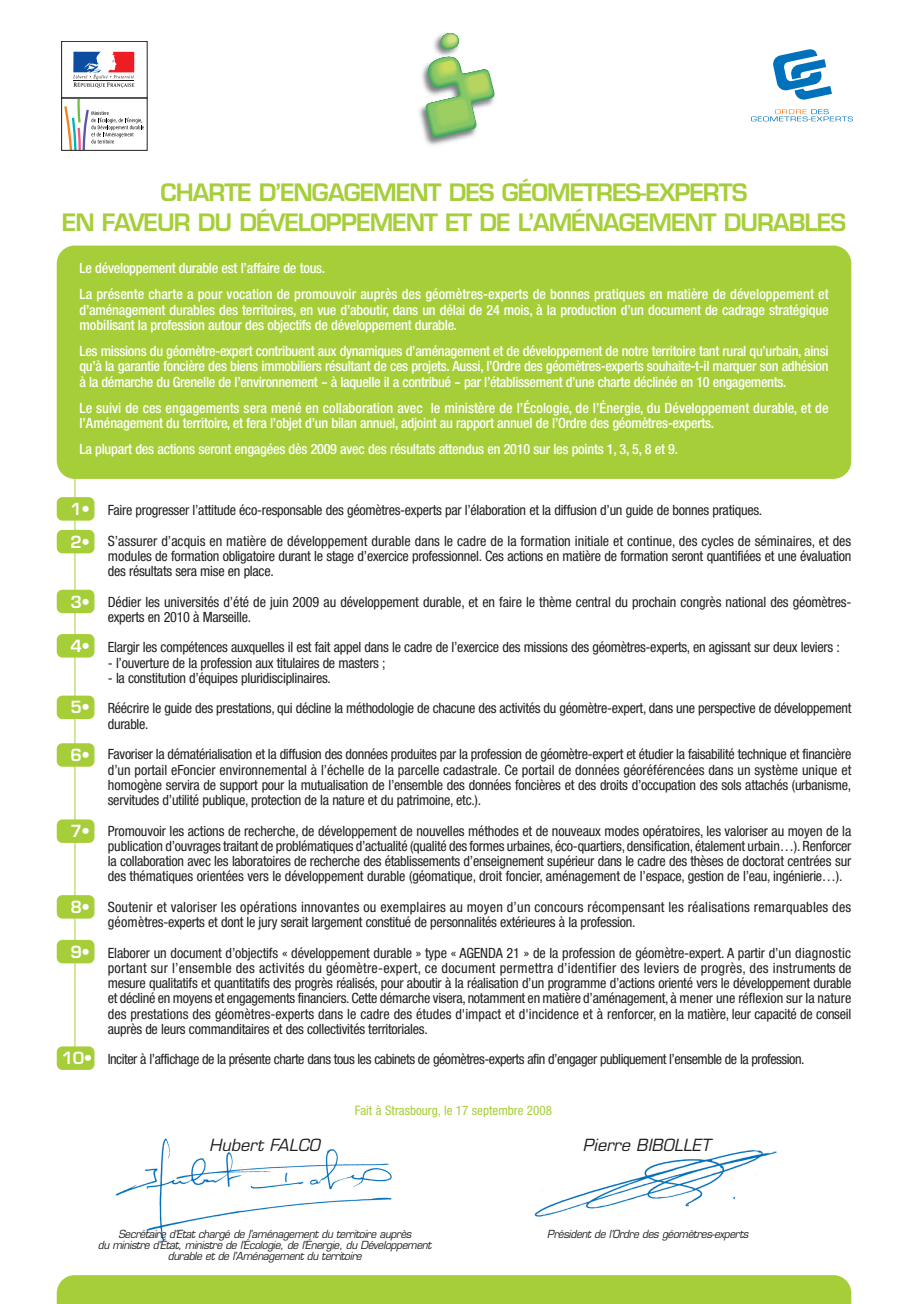
<style>
.page{position:relative;width:908px;height:1304px;background:#fff}
.page>*{position:absolute;margin:0;border:0;box-sizing:border-box;transform-origin:0 0}
.t1{font:600 23.4px/29.4px "Eurostile";letter-spacing:-.04em;color:#a6ce39;text-align:center}
.t2{font:italic 16.3px "Eurostile";color:#231f20}
.t3{font:600 16.3px/32.7px "Eurostile";color:#fff}
.t4{font:condensed 14.2px/15.3px "Helvetica Neue";letter-spacing:-.02em;color:#231f20}
.t5{font:500 condensed 14.2px/15.3px "Helvetica Neue";letter-spacing:-.02em;color:#fff}
.t6{font:500 condensed 14.2px/26.2px "Helvetica Neue";color:#fff}
.t7{font:condensed 14.2px/15.3px "Helvetica Neue";letter-spacing:.015em;color:#231f20}
.t8{font:condensed 13.1px "Helvetica Neue";color:#a6ce39}
.t9{font:italic 10.9px/10.9px "Eurostile";letter-spacing:-.035em;color:#231f20;text-align:center;scale:.95 1}
.s1{font-weight:400;font-stretch:expanded}
</style>
<div class="page">
<img style="left:534px;top:1150px;width:243px;height:71px">
<img style="left:115px;top:1138px;width:277px;height:103px">
<div style="left:57px;top:246px;width:793px;height:233px;background:#a6ce39;border-radius:18px"></div>
<hr style="left:74px;top:473px;width:1px;height:591px;background:#a6ce39">
<div style="left:57px;top:497px;width:37px;height:24px;background:#a6ce39;border-radius:6px"></div>
<div style="left:57px;top:530px;width:37px;height:23px;background:#a6ce39;border-radius:6px"></div>
<div style="left:57px;top:590px;width:37px;height:23px;background:#a6ce39;border-radius:6px"></div>
<div style="left:57px;top:634px;width:37px;height:24px;background:#a6ce39;border-radius:6px"></div>
<div style="left:57px;top:696px;width:37px;height:23px;background:#a6ce39;border-radius:6px"></div>
<div style="left:57px;top:743px;width:37px;height:24px;background:#a6ce39;border-radius:6px"></div>
<div style="left:57px;top:819px;width:37px;height:24px;background:#a6ce39;border-radius:6px"></div>
<div style="left:57px;top:895px;width:37px;height:24px;background:#a6ce39;border-radius:6px"></div>
<div style="left:57px;top:940px;width:37px;height:23px;background:#a6ce39;border-radius:6px"></div>
<div style="left:57px;top:1046px;width:37px;height:24px;background:#a6ce39;border-radius:6px"></div>
<div style="left:57px;top:1275px;width:793px;height:29px;background:#a6ce39"></div>
<img style="left:419px;top:66px;width:76px;height:79px">
<svg style="left:425px;top:33px;width:69px;height:105px"></svg>
<div style="left:61px;top:41px;width:86px;height:57px;border:1px solid #231f20"></div>
<svg style="left:73px;top:52px;width:61px;height:36px"></svg>
<svg style="left:64px;top:100px;width:80px;height:49px"></svg>
<div style="left:61px;top:98px;width:86px;height:53px;border:1px solid #231f20"></div>
<svg style="left:773px;top:49px;width:58px;height:51px"></svg>
<svg style="left:751px;top:109px;width:101px;height:12px"></svg>
<h1 class="t1" style="left:62px;top:181px;width:785px">CHARTE D’ENGAGEMENT DES GÉOMETRES-EXPERTS<br>EN FAVEUR DU DÉVELOPPEMENT ET DE L’AMÉNAGEMENT DURABLES</h1>
<p class="t6" style="left:79px;top:256px;width:750px">Le développement durable est l’affaire de tous.<br>La présente charte a pour vocation de promouvoir auprès des géomètres-experts de bonnes pratiques en matière de développement et</p>
<p class="t5" style="left:79px;top:303px;width:750px">d’aménagement durables des territoires, en vue d’aboutir, dans un délai de 24 mois, à la production d’un document de cadrage stratégique mobilisant la profession autour des objectifs de développement durable.</p>
<p class="t5" style="left:79px;top:345px;width:750px;text-align:justify">Les missions du géomètre-expert contribuent aux dynamiques d’aménagement et de développement de notre territoire tant rural qu’urbain, ainsi qu’à la garantie foncière des biens immobiliers résultant de ces projets. Aussi, l’Ordre des géomètres-experts souhaite-t-il marquer son adhésion à la démarche du Grenelle de l’environnement <span class="s1">-</span> à laquelle il a contribué <span class="s1">-</span> par l’établissement d’une charte déclinée en 10 engagements.</p>
<p class="t6" style="left:79px;top:401px;width:750px;line-height:15.3px">Le suivi de ces engagements sera mené en collaboration avec le ministère de l’Écologie, de l’Énergie, du Développement durable, et de l’Aménagement du territoire, et fera l’objet d’un bilan annuel, adjoint au rapport annuel de l’Ordre des géomètres-experts.</p>
<p class="t5" style="left:79px;top:443px;width:600px">La plupart des actions seront engagées dès 2009 avec des résultats attendus en 2010 sur les points 1, 3, 5, 8 et 9.</p>
<p class="t3" style="left:70px;top:494px;width:21px">1•<br>2•</p>
<p class="t3" style="left:70px;top:587px;width:21px">3•</p>
<p class="t3" style="left:70px;top:631px;width:21px">4•</p>
<p class="t3" style="left:70px;top:693px;width:21px">5•</p>
<p class="t3" style="left:70px;top:740px;width:21px">6•</p>
<p class="t3" style="left:70px;top:817px;width:21px">7•</p>
<p class="t3" style="left:70px;top:892px;width:21px">8•</p>
<p class="t3" style="left:70px;top:937px;width:21px">9•</p>
<p class="t3" style="left:62px;top:1044px;width:32px">10•</p>
<p class="t4" style="left:108px;top:496px;width:744px;line-height:30.5px">Faire progresser l’attitude éco-responsable des géomètres-experts par l’élaboration et la diffusion d’un guide de bonnes pratiques.<br>S’assurer d’acquis en matière de développement durable dans le cadre de la formation initiale et continue, des cycles de séminaires, et des</p>
<p class="t4" style="left:108px;top:549px;width:744px">modules de formation obligatoire durant le stage d’exercice professionnel. Ces actions en matière de formation seront quantifiées et une évaluation des résultats sera mise en place.</p>
<p class="t4" style="left:108px;top:595px;width:744px">Dédier les universités d’été de juin 2009 au développement durable, et en faire le thème central du prochain congrès national des géomètres&shy;experts en 2010 à Marseille.</p>
<p class="t4" style="left:108px;top:641px;width:733px">Elargir les compétences auxquelles il est fait appel dans le cadre de l’exercice des missions des géomètres-experts, en agissant sur deux leviers :</p>
<p class="t4" style="left:108px;top:656px;width:279px">- l’ouverture de la profession aux titulaires de masters ;</p>
<p class="t4" style="left:108px;top:664px;width:744px;line-height:30.5px">- la constitution d’équipes pluridisciplinaires.<br>Réécrire le guide des prestations, qui décline la méthodologie de chacune des activités du géomètre-expert, dans une perspective de développement</p>
<p class="t4" style="left:108px;top:710px;width:744px;line-height:30.5px">durable.<br>Favoriser la dématérialisation et la diffusion des données produites par la profession de géomètre-expert et étudier la faisabilité technique et financière</p>
<p class="t4" style="left:108px;top:763px;width:744px;text-align:justify">d’un portail eFoncier environnemental à l’échelle de la parcelle cadastrale. Ce portail de données géoréférencées dans un système unique et homogène servira de support pour la mutualisation de l’ensemble des données foncières et des droits d’occupation des sols attachés (urbanisme, servitudes d’utilité publique, protection de la nature et du patrimoine, etc.).</p>
<p class="t4" style="left:108px;top:824px;width:744px;text-align:justify">Promouvoir les actions de recherche, de développement de nouvelles méthodes et de nouveaux modes opératoires, les valoriser au moyen de la publication d’ouvrages traitant de problématiques d’actualité (qualité des formes urbaines, éco-quartiers, densification, étalement urbain…). Renforcer la collaboration avec les laboratoires de recherche des établissements d’enseignement supérieur dans le cadre des thèses de doctorat centrées sur des thématiques orientées vers le développement durable (géomatique, droit foncier, aménagement de l’espace, gestion de l’eau, ingénierie…).</p>
<p class="t7" style="left:108px;top:900px;width:744px">Soutenir et valoriser les opérations innovantes ou exemplaires au moyen d’un concours récompensant les réalisations remarquables des géomètres-experts et dont le jury serait largement constitué de personnalités extérieures à la profession.</p>
<p class="t4" style="left:108px;top:946px;width:744px;text-align:justify">Elaborer un document d’objectifs « développement durable » type « AGENDA 21 » de la profession de géomètre-expert. A partir d’un diagnostic portant sur l’ensemble des activités du géomètre-expert, ce document permettra d’identifier des leviers de progrès, des instruments de mesure qualitatifs et quantitatifs des progrès réalisés, pour aboutir à la réalisation d’un programme d’actions orienté vers le développement durable et décliné en moyens et engagements financiers. Cette démarche visera, notamment en matière d’aménagement, à mener une réflexion sur la nature des prestations des géomètres-experts dans le cadre des études d'impact et d'incidence et à renforcer, en la matière, leur capacité de conseil auprès de leurs commanditaires et des collectivités territoriales.</p>
<p class="t4" style="left:108px;top:1053px;width:697px">Inciter à l’affichage de la présente charte dans tous les cabinets de géomètres-experts afin d’engager publiquement l’ensemble de la profession.</p>
<p class="t2" style="left:209px;top:1139px;width:115px">Hubert FALCO</p>
<p class="t8" style="left:355px;top:1106px;width:198px">Fait à Strasbourg, le 17 septembre 2008</p>
<p class="t2" style="left:582px;top:1139px;width:129px">Pierre BIBOLLET</p>
<p class="t9" style="left:98px;top:1230px;width:355px">Secrétaire d’Etat chargé de l’aménagement du territoire auprès<br>du ministre d’État, ministre de l’Écologie, de l’Énergie, du Développement durable et de l’Aménagement du territoire</p>
<p class="t9" style="left:547px;top:1230px;width:215px">Président de l’Ordre des géomètres-experts</p>
</div>
